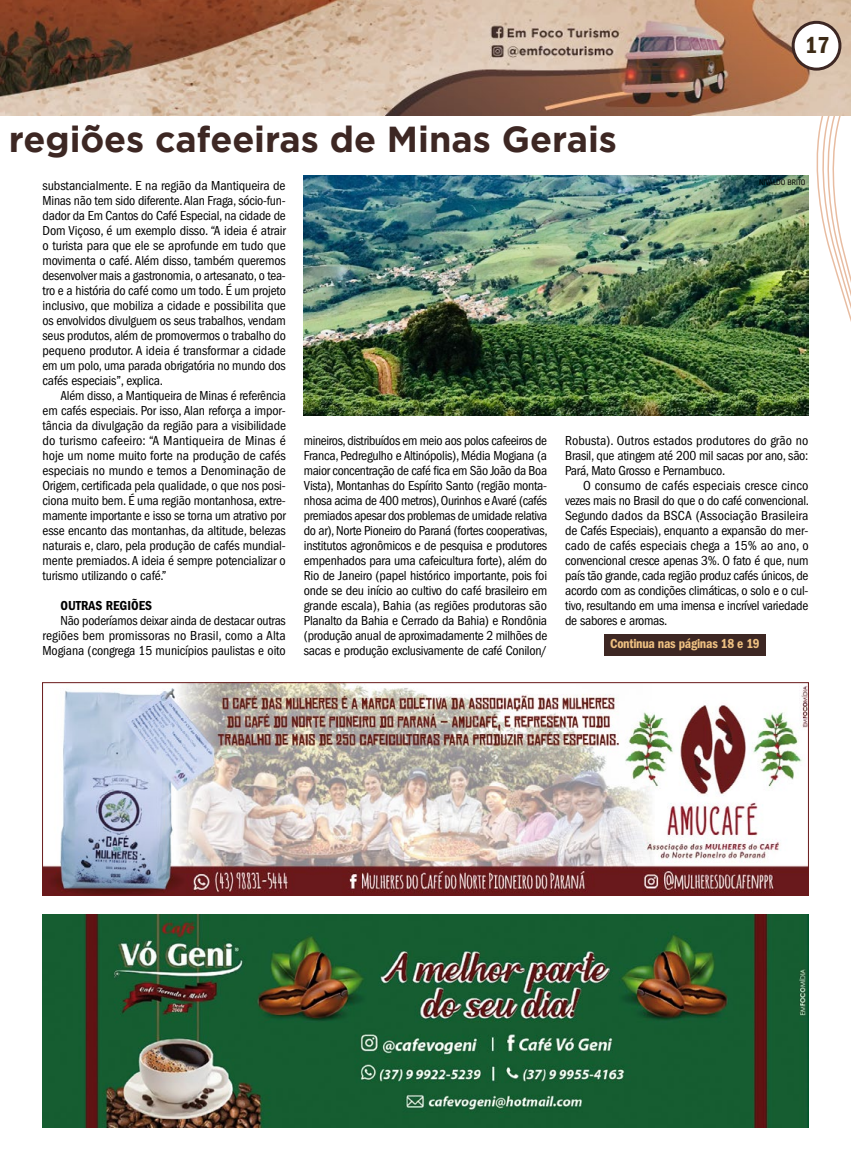
<style>
.page{position:relative;width:851px;height:1170px;background:#fff}
.page>*{position:absolute;margin:0;border:0;box-sizing:border-box;transform-origin:0 0}
.t1{font:700 36px "Gotham";color:#3d2723}
.t2{font:600 condensed 24px "Franklin Gothic";color:#3d2b16}
.t3{font:condensed 13.5px/15px "Franklin Gothic";letter-spacing:-.02em;color:#000;text-align:justify}
.t4{font:600 condensed 13.5px "Franklin Gothic";letter-spacing:-.02em;color:#eec082}
.t5{font:600 condensed 13.5px "Franklin Gothic";color:#000}
.t6{font:condensed 8.25px "Franklin Gothic";color:#000}
</style>
<div class="page">
<img style="left:0;top:115px;width:850px;height:301px">
<img style="left:43px;top:914px;width:765px;height:213px">
<img style="left:0;top:0;width:850px;height:115px">
<img style="left:44px;top:684px;width:762px;height:209px">
<div style="left:42px;top:682px;width:766px;height:213px;border:1px solid #69191a"></div>
<div style="left:793px;top:22px;width:46px;height:47px;background:#fff;border-radius:50%"></div>
<div style="left:791px;top:21px;width:50px;height:50px;border:3px solid #3d2723;border-radius:50%"></div>
<div style="left:604px;top:634px;width:161px;height:21px;background:#3d2723"></div>
<h2 class="t2" style="left:805px;top:31px;width:26px">17</h2>
<h1 class="t1" style="left:9px;top:118px;width:609px">regiões cafeeiras de Minas Gerais</h1>
<p class="t3" style="left:43px;top:178px;width:245px">substancialmente. E na região da Mantiqueira de Minas não tem sido diferente. Alan Fraga, sócio-fun&shy;dador da Em Cantos do Café Especial, na cidade de Dom Viçoso, é um exemplo disso. “A ideia é atrair o turista para que ele se aprofunde em tudo que movimenta o café. Além disso, também queremos desenvolver mais a gastronomia, o artesanato, o tea&shy;tro e a história do café como um todo. É um projeto inclusivo, que mobiliza a cidade e possibilita que os envolvidos divulguem os seus trabalhos, vendam seus produtos, além de promovermos o trabalho do pequeno produtor. A ideia é transformar a cidade em um polo, uma parada obrigatória no mundo dos cafés especiais”, explica.</p>
<p class="t3" style="left:43px;top:388px;width:245px;text-indent:18px">Além disso, a Mantiqueira de Minas é referência em cafés especiais. Por isso, Alan reforça a impor&shy;tância da divulgação da região para a visibilidade do turismo cafeeiro: “A Mantiqueira de Minas é hoje um nome muito forte na produção de cafés especiais no mundo e temos a Denominação de Origem, certificada pela qualidade, o que nos posi&shy;ciona muito bem. É uma região montanhosa, extre&shy;mamente importante e isso se torna um atrativo por esse encanto das montanhas, da altitude, belezas naturais e, claro, pela produção de cafés mundial&shy;mente premiados. A ideia é sempre potencializar o turismo utilizando o café.”</p>
<p class="t5" style="left:60px;top:598px;width:93px">OUTRAS REGIÕES</p>
<p class="t3" style="left:43px;top:613px;width:245px;text-indent:18px">Não poderíamos deixar ainda de destacar outras regiões bem promissoras no Brasil, como a Alta Mogiana (congrega 15 municípios paulistas e oito</p>
<p class="t6" style="left:758px;top:177px;width:48px">NIVALDO BRITO</p>
<p class="t3" style="left:304px;top:433px;width:245px">mineiros, distribuídos em meio aos polos cafeeiros de Franca, Pedregulho e Altinópolis), Média Mogiana (a maior concentração de café fica em São João da Boa Vista), Montanhas do Espírito Santo (região monta&shy;nhosa acima de 400 metros), Ourinhos e Avaré (cafés premiados apesar dos problemas de umidade relativa do ar), Norte Pioneiro do Paraná (fortes cooperativas, institutos agronômicos e de pesquisa e produtores empenhados para uma cafeicultura forte), além do Rio de Janeiro (papel histórico importante, pois foi onde se deu início ao cultivo do café brasileiro em grande escala), Bahia (as regiões produtoras são Planalto da Bahia e Cerrado da Bahia) e Rondônia (produção anual de aproximadamente 2 milhões de sacas e produção exclusivamente de café Conilon/</p>
<p class="t3" style="left:565px;top:433px;width:245px">Robusta). Outros estados produtores do grão no Brasil, que atingem até 200 mil sacas por ano, são:<br>Pará, Mato Grosso e Pernambuco.</p>
<p class="t3" style="left:565px;top:478px;width:245px;text-indent:18px">O consumo de cafés especiais cresce cinco vezes mais no Brasil do que o do café convencional.<br>Segundo dados da BSCA (Associação Brasileira de Cafés Especiais), enquanto a expansão do mer&shy;cado de cafés especiais chega a 15% ao ano, o convencional cresce apenas 3%. O fato é que, num país tão grande, cada região produz cafés únicos, de acordo com as condições climáticas, o solo e o cul&shy;tivo, resultando em uma imensa e incrível variedade de sabores e aromas.</p>
<p class="t4" style="left:610px;top:636px;width:151px">Continua nas páginas 18 e 19</p>
</div>
